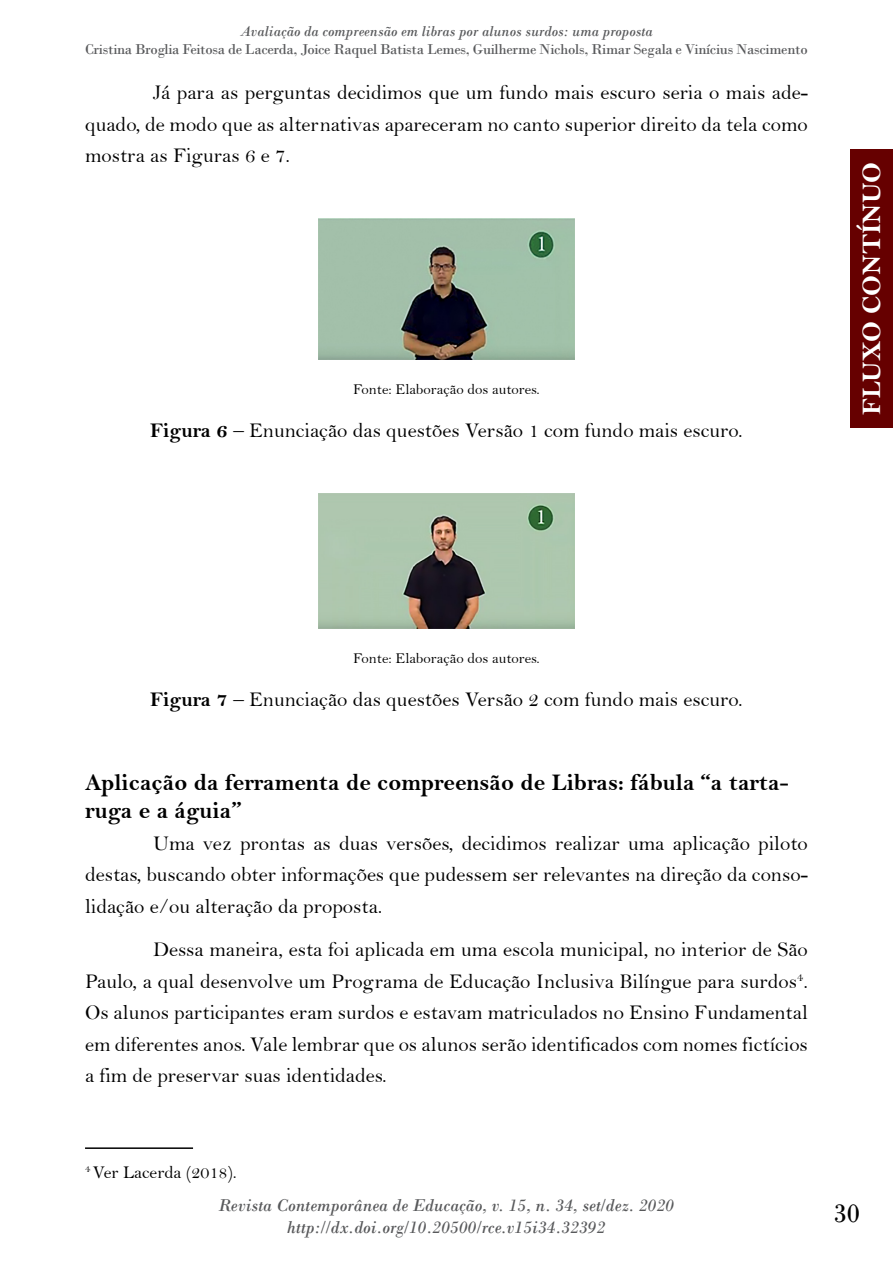
<style>
.page{position:relative;width:893px;height:1263px;background:#fff}
.page>*{position:absolute;margin:0;border:0;box-sizing:border-box;transform-origin:0 0}
.t1{font:27px "Bell MT Bold";color:#fff}
.t2{font:27px "Bodoni";color:#000}
.t3{font:24px/28.8px "Bell MT Bold";color:#000}
.t4{font:21px/31.5px "Bell";color:#000;text-align:justify}
.t5{font:italic 18px/21.6px "Bodoni";color:#58595b;text-align:center}
.t6{font:18px "Bell";color:#000}
.t7{font:15px "Bodoni";letter-spacing:-.02em;color:#58595b}
.t8{font:italic 15px "Bodoni";color:#58595b}
.t9{font:15px "Bell";color:#000}
.s1{font-family:"Bell MT Bold"}
</style>
<div class="page">
<div style="left:850px;top:149px;width:42px;height:278px;background:#600"></div>
<img style="left:319px;top:219px;width:255px;height:140px">
<img style="left:319px;top:494px;width:255px;height:134px">
<hr style="left:85px;top:1147px;width:108px;height:2px;background:#000">
<p class="t8" style="left:240px;top:22px;width:414px">Avaliação da compreensão em libras por alunos surdos: uma proposta</p>
<p class="t7" style="left:85px;top:40px;width:724px">Cristina Broglia Feitosa de Lacerda, Joice Raquel Batista Lemes, Guilherme Nichols, Rimar Segala e Vinícius Nascimento</p>
<p class="t4" style="left:85px;top:77px;width:724px;text-indent:68px">Já para as perguntas decidimos que um fundo mais escuro seria o mais ade&shy;quado, de modo que as alternativas apareceram no canto superior direito da tela como mostra as Figuras 6 e 7.</p>
<p class="t9" style="left:353px;top:380px;width:188px">Fonte: Elaboração dos autores.</p>
<p class="t4" style="left:150px;top:414px;width:594px"><span class="s1">Figura 6</span> – Enunciação das questões Versão 1 com fundo mais escuro.</p>
<p class="t1" style="left:856px;top:415px;width:254px;rotate:-90deg">FLUXO CONTÍNUO</p>
<p class="t9" style="left:353px;top:649px;width:188px">Fonte: Elaboração dos autores.</p>
<p class="t4" style="left:150px;top:684px;width:594px"><span class="s1">Figura 7</span> – Enunciação das questões Versão 2 com fundo mais escuro.</p>
<p class="t3" style="left:85px;top:767px;width:705px">Aplicação da ferramenta de compreensão de Libras: fábula “a tarta&shy;ruga e a águia”</p>
<p class="t4" style="left:85px;top:827px;width:724px;text-indent:68px">Uma vez prontas as duas versões, decidimos realizar uma aplicação piloto destas, buscando obter informações que pudessem ser relevantes na direção da conso&shy;lidação e/ou alteração da proposta.</p>
<p class="t4" style="left:85px;top:934px;width:724px;text-indent:68px">Dessa maneira, esta foi aplicada em uma escola municipal, no interior de São Paulo, a qual desenvolve um Programa de Educação Inclusiva Bilíngue para surdos<sup>4</sup>.<br>Os alunos participantes eram surdos e estavam matriculados no Ensino Fundamental em diferentes anos. Vale lembrar que os alunos serão identificados com nomes fictícios a fim de preservar suas identidades.</p>
<p class="t6" style="left:85px;top:1161px;width:153px"><sup>4</sup> Ver Lacerda (2018).</p>
<p class="t5" style="left:219px;top:1194px;width:457px">Revista Contemporânea de Educação, v. 15, n. 34, set/dez. 2020 http://dx.doi.org/10.20500/rce.v15i34.32392</p>
<p class="t2" style="left:833px;top:1197px;width:28px">30</p>
</div>
